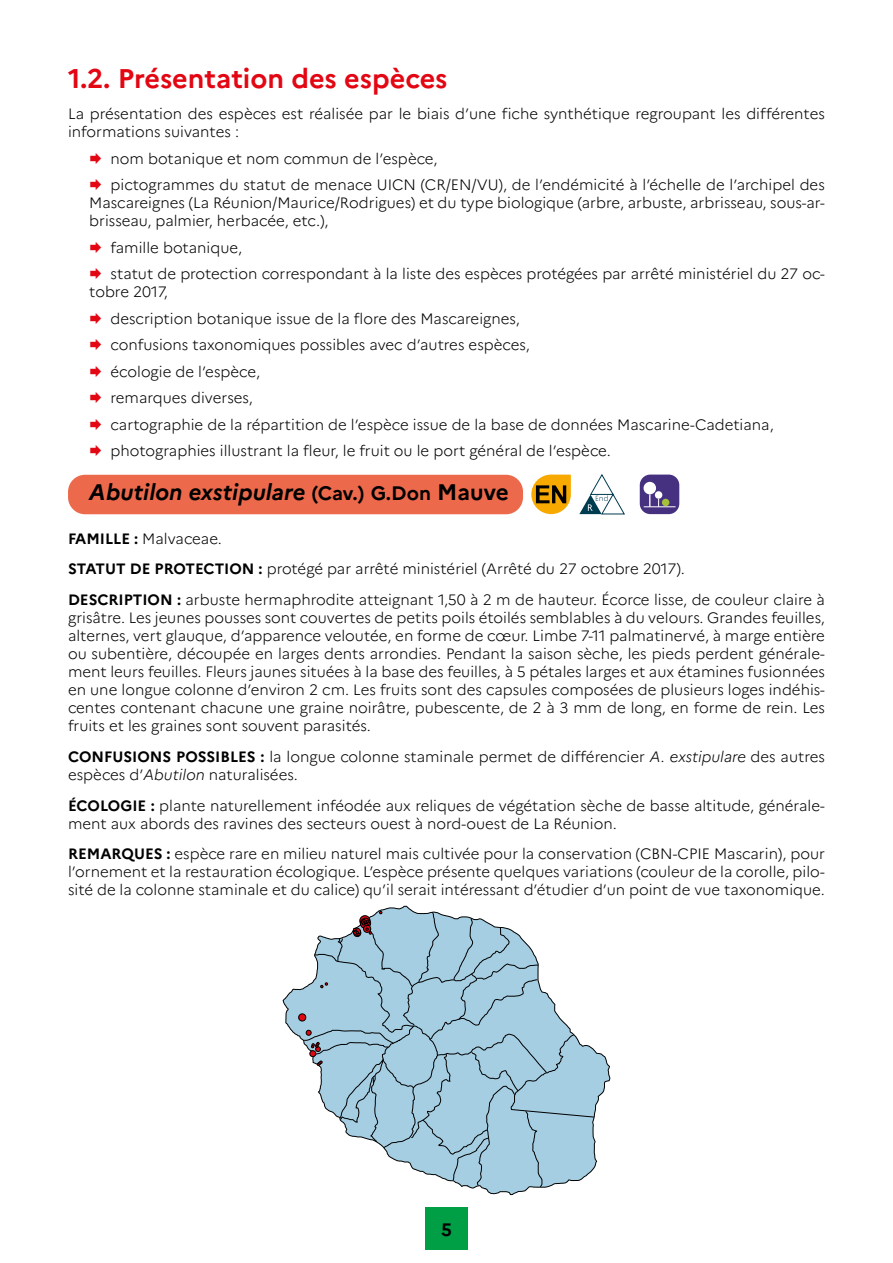
<style>
.page{position:relative;width:893px;height:1263px;background:#fff}
.page>*{position:absolute;margin:0;border:0;box-sizing:border-box;transform-origin:0 0}
.Titre_A{font:700 27px "Marianne";color:#e30613}
.TAXON_1{font:italic 700 22.5px "Marianne";color:#000}
.t1{font:700 18px "Marianne";color:#000}
.Texte_courant{font:300 15px/18px "Marianne";color:#000}
.s1{color:#e30613}
.s2{font-style:normal;font-size:19.5px}
.s3{font-style:normal}
.s4{font-weight:700}
.s5{font-style:italic}
</style>
<div class="page">
<div style="left:425px;top:1208px;width:43px;height:42px;background:#009e45"></div>
<div style="left:68px;top:475px;width:455px;height:39px;background:#ed694b;border-radius:17px"></div>
<svg style="left:579px;top:474px;width:46px;height:40px"></svg>
<svg style="left:531px;top:475px;width:40px;height:39px;background:#c6942a"></svg>
<div style="left:640px;top:475px;width:39px;height:39px;background:#463180;border-radius:11px"></div>
<hr style="left:644px;top:506px;width:31px;height:1px;background:#fff">
<svg style="left:649px;top:494px;width:1px;height:13px"></svg>
<div style="left:643px;top:482px;width:13px;height:12px;background:#fff;border-radius:50%"></div>
<div style="left:655px;top:491px;width:7px;height:8px;background:#fff;border-radius:50%"></div>
<div style="left:662px;top:499px;width:7px;height:7px;background:#a5c03a;border-radius:50%"></div>
<svg style="left:282px;top:905px;width:329px;height:291px"></svg>
<div style="left:299px;top:1014px;width:7px;height:7px;background:#e30613;border-radius:50%"></div>
<div style="left:298px;top:1014px;width:8px;height:7px;border:1px solid #000;border-radius:50%"></div>
<svg style="left:303px;top:911px;width:292px;height:277px"></svg>
<p class="Titre_A" style="left:68px;top:62px;width:381px">1.2. Présentation des espèces</p>
<p class="Texte_courant" style="left:68px;top:105px;width:758px">La présentation des espèces est réalisée par le biais d’une fiche synthétique regroupant les différentes informations suivantes :</p>
<p class="Texte_courant" style="left:89px;top:149px;width:350px"><span class="s1">◻</span> nom botanique et nom commun de l’espèce,</p>
<p class="Texte_courant" style="left:89px;top:176px;width:737px;text-align:justify"><span class="s1">◻</span> pictogrammes du statut de menace UICN (CR/EN/VU), de l’endémicité à l’échelle de l’archipel des Mascareignes (La Réunion/Maurice/Rodrigues) et du type biologique (arbre, arbuste, arbrisseau, sous-ar&shy;brisseau, palmier, herbacée, etc.),</p>
<p class="Texte_courant" style="left:89px;top:238px;width:154px"><span class="s1">◻</span> famille botanique,</p>
<p class="Texte_courant" style="left:89px;top:265px;width:737px"><span class="s1">◻</span> statut de protection correspondant à la liste des espèces protégées par arrêté ministériel du 27 oc&shy;tobre 2017,</p>
<p class="Texte_courant" style="left:89px;top:309px;width:432px"><span class="s1">◻</span> description botanique issue de la flore des Mascareignes,</p>
<p class="Texte_courant" style="left:89px;top:336px;width:442px"><span class="s1">◻</span> confusions taxonomiques possibles avec d’autres espèces,</p>
<p class="Texte_courant" style="left:89px;top:362px;width:172px"><span class="s1">◻</span> écologie de l’espèce,</p>
<p class="Texte_courant" style="left:89px;top:389px;width:165px"><span class="s1">◻</span> remarques diverses,</p>
<p class="Texte_courant" style="left:89px;top:415px;width:686px"><span class="s1">◻</span> cartographie de la répartition de l’espèce issue de la base de données Mascarine-Cadetiana,</p>
<p class="Texte_courant" style="left:89px;top:442px;width:523px"><span class="s1">◻</span> photographies illustrant la fleur, le fruit ou le port général de l’espèce.</p>
<p class="TAXON_1" style="left:89px;top:478px;width:421px">Abutilon exstipulare <span class="s2">(Cav.) G.Don</span> <span class="s3">Mauve</span></p>
<p class="Texte_courant" style="left:68px;top:529px;width:155px"><span class="s4">FAMILLE :</span> Malvaceae.</p>
<p class="Texte_courant" style="left:68px;top:560px;width:618px"><span class="s4">STATUT DE PROTECTION :</span> protégé par arrêté ministériel (Arrêté du 27 octobre 2017).</p>
<p class="Texte_courant" style="left:68px;top:591px;width:758px;text-align:justify"><span class="s4">DESCRIPTION :</span> arbuste hermaphrodite atteignant 1,50 à 2 m de hauteur. Écorce lisse, de couleur claire à grisâtre. Les jeunes pousses sont couvertes de petits poils étoilés semblables à du velours. Grandes feuilles, alternes, vert glauque, d’apparence veloutée, en forme de cœur. Limbe 7-11 palmatinervé, à marge entière ou subentière, découpée en larges dents arrondies. Pendant la saison sèche, les pieds perdent générale&shy;ment leurs feuilles. Fleurs jaunes situées à la base des feuilles, à 5 pétales larges et aux étamines fusionnées en une longue colonne d’environ 2 cm. Les fruits sont des capsules composées de plusieurs loges indéhis&shy;centes contenant chacune une graine noirâtre, pubescente, de 2 à 3 mm de long, en forme de rein. Les fruits et les graines sont souvent parasités.</p>
<p class="Texte_courant" style="left:68px;top:747px;width:758px"><span class="s4">CONFUSIONS POSSIBLES :</span> la longue colonne staminale permet de différencier <span class="s5">A. exstipulare</span> des autres espèces d’<span class="s5">Abutilon</span> naturalisées.</p>
<p class="Texte_courant" style="left:68px;top:796px;width:758px"><span class="s4">ÉCOLOGIE :</span> plante naturellement inféodée aux reliques de végétation sèche de basse altitude, générale&shy;ment aux abords des ravines des secteurs ouest à nord-ouest de La Réunion.</p>
<p class="Texte_courant" style="left:68px;top:845px;width:758px;text-align:justify"><span class="s4">REMARQUES :</span> espèce rare en milieu naturel mais cultivée pour la conservation (CBN-CPIE Mascarin), pour l’ornement et la restauration écologique. L’espèce présente quelques variations (couleur de la corolle, pilo&shy;sité de la colonne staminale et du calice) qu’il serait intéressant d’étudier d’un point de vue taxonomique.</p>
<p class="t1" style="left:441px;top:1218px;width:12px">5</p>
</div>
